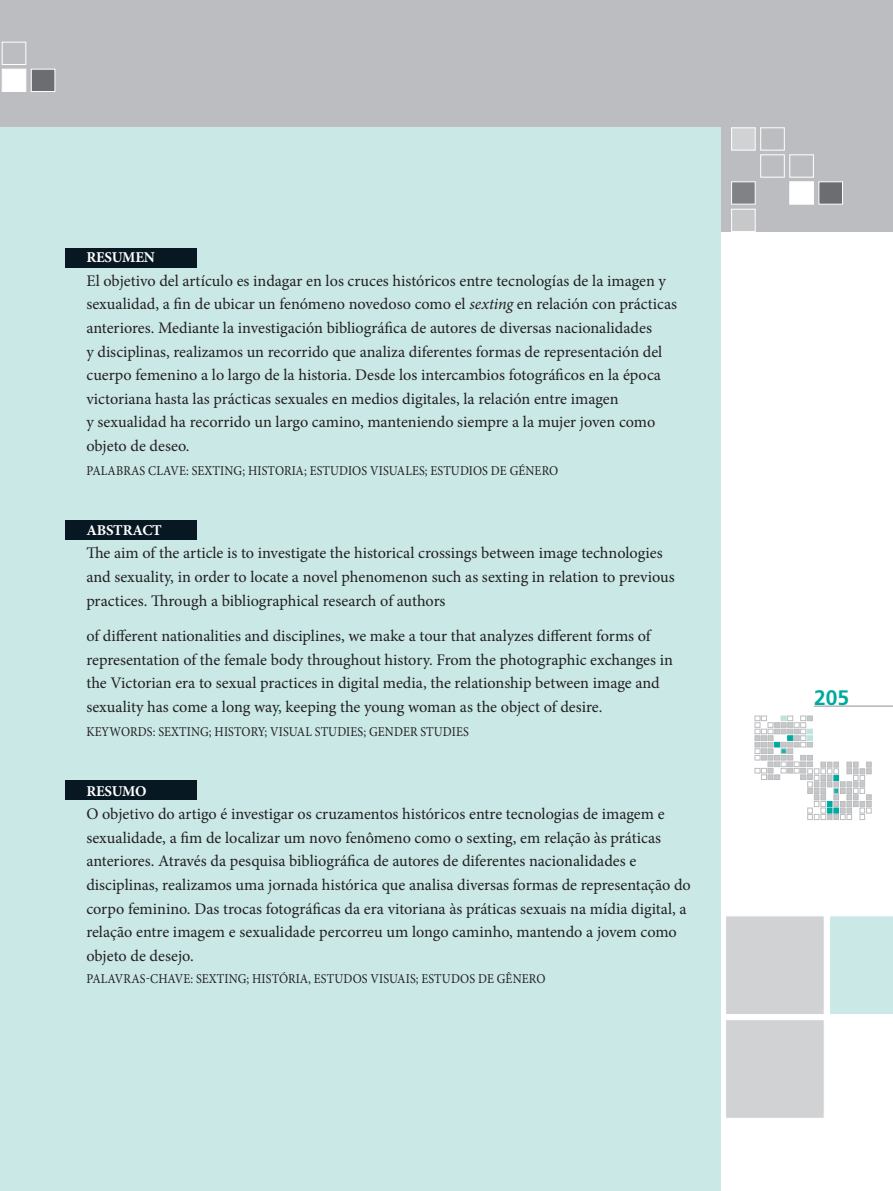
<style>
.page{position:relative;width:893px;height:1191px;background:#fff}
.page>*{position:absolute;margin:0;border:0;box-sizing:border-box;transform-origin:0 0}
.t1{font:700 21px "Frutiger";color:#00a9a0}
.t2{font:16.2px/23.5px "Minion Pro";color:#231f20}
.t3{font:700 15px "Minion Pro";letter-spacing:-.015em;color:#fff}
.t4{font:13.5px "Minion Pro";letter-spacing:.01em;color:#231f20;scale:.9 1}
.s1{font-style:italic}
</style>
<div class="page">
<svg style="left:755px;top:716px;width:116px;height:103px"></svg>
<hr style="left:814px;top:706px;width:79px;height:1px;background:#b2b3b7">
<div style="left:0;top:0;width:893px;height:232px;background:#bcbdc0"></div>
<div style="left:725px;top:915px;width:100px;height:100px;background:#d1d2d4;border:1px solid #fff"></div>
<div style="left:830px;top:916px;width:63px;height:98px;background:#c9e8e6"></div>
<div style="left:731px;top:182px;width:24px;height:22px;background:#808285"></div>
<div style="left:790px;top:182px;width:24px;height:22px;background:#fff"></div>
<div style="left:819px;top:182px;width:24px;height:22px;background:#6c6d70"></div>
<div style="left:760px;top:155px;width:24px;height:22px;border:1px solid #fff"></div>
<div style="left:790px;top:155px;width:24px;height:22px;border:1px solid #fff"></div>
<div style="left:731px;top:128px;width:24px;height:22px;background:#d1d2d4;border:1px solid #fff"></div>
<div style="left:760px;top:128px;width:24px;height:22px;border:1px solid #fff"></div>
<div style="left:731px;top:209px;width:24px;height:23px;background:#c7c8ca;border:1px solid #fff"></div>
<div style="left:2px;top:69px;width:24px;height:23px;background:#fff"></div>
<div style="left:31px;top:69px;width:24px;height:23px;background:#6c6d70;border:1px solid #fff"></div>
<div style="left:2px;top:42px;width:24px;height:23px;border:1px solid #fff"></div>
<div style="left:725px;top:1019px;width:100px;height:99px;background:#d1d2d4;border:1px solid #fff"></div>
<div style="left:0;top:128px;width:721px;height:1063px;background:#c9e8e6"></div>
<div style="left:65px;top:248px;width:131px;height:20px;background:#071822"></div>
<div style="left:65px;top:520px;width:131px;height:19px;background:#071822"></div>
<div style="left:65px;top:780px;width:131px;height:20px;background:#071822"></div>
<p class="t3" style="left:86px;top:247px;width:70px">RESUMEN</p>
<p class="t2" style="left:86px;top:269px;width:592px">El objetivo del artículo es indagar en los cruces históricos entre tecnologías de la imagen y sexualidad, a fin de ubicar un fenómeno novedoso como el <span class="s1">sexting</span> en relación con prácticas anteriores. Mediante la investigación bibliográfica de autores de diversas nacionalidades<br>y disciplinas, realizamos un recorrido que analiza diferentes formas de representación del cuerpo femenino a lo largo de la historia. Desde los intercambios fotográficos en la época victoriana hasta las prácticas sexuales en medios digitales, la relación entre imagen<br>y sexualidad ha recorrido un largo camino, manteniendo siempre a la mujer joven como objeto de deseo.</p>
<p class="t4" style="left:86px;top:461px;width:526px">PALABRAS CLAVE: SEXTING; HISTORIA; ESTUDIOS VISUALES; ESTUDIOS DE GÉNERO</p>
<p class="t3" style="left:86px;top:519px;width:77px">ABSTRACT</p>
<p class="t2" style="left:86px;top:541px;width:590px">The aim of the article is to investigate the historical crossings between image technologies and sexuality, in order to locate a novel phenomenon such as sexting in relation to previous practices. Through a bibliographical research of authors</p>
<p class="t2" style="left:86px;top:624px;width:588px">of different nationalities and disciplines, we make a tour that analyzes different forms of representation of the female body throughout history. From the photographic exchanges in the Victorian era to sexual practices in digital media, the relationship between image and sexuality has come a long way, keeping the young woman as the object of desire.</p>
<p class="t4" style="left:86px;top:722px;width:426px">KEYWORDS: SEXTING; HISTORY; VISUAL STUDIES; GENDER STUDIES</p>
<p class="t3" style="left:86px;top:780px;width:62px">RESUMO</p>
<p class="t2" style="left:86px;top:802px;width:606px">O objetivo do artigo é investigar os cruzamentos históricos entre tecnologias de imagem e sexualidade, a fim de localizar um novo fenômeno como o sexting, em relação às práticas anteriores. Através da pesquisa bibliográfica de autores de diferentes nacionalidades e disciplinas, realizamos uma jornada histórica que analisa diversas formas de representação do corpo feminino. Das trocas fotográficas da era vitoriana às práticas sexuais na mídia digital, a relação entre imagem e sexualidade percorreu um longo caminho, mantendo a jovem como objeto de desejo.</p>
<p class="t4" style="left:86px;top:969px;width:512px">PALAVRAS-CHAVE: SEXTING; HISTÓRIA, ESTUDOS VISUAIS; ESTUDOS DE GÊNERO</p>
<p class="t1" style="left:814px;top:685px;width:37px">205</p>
</div>
